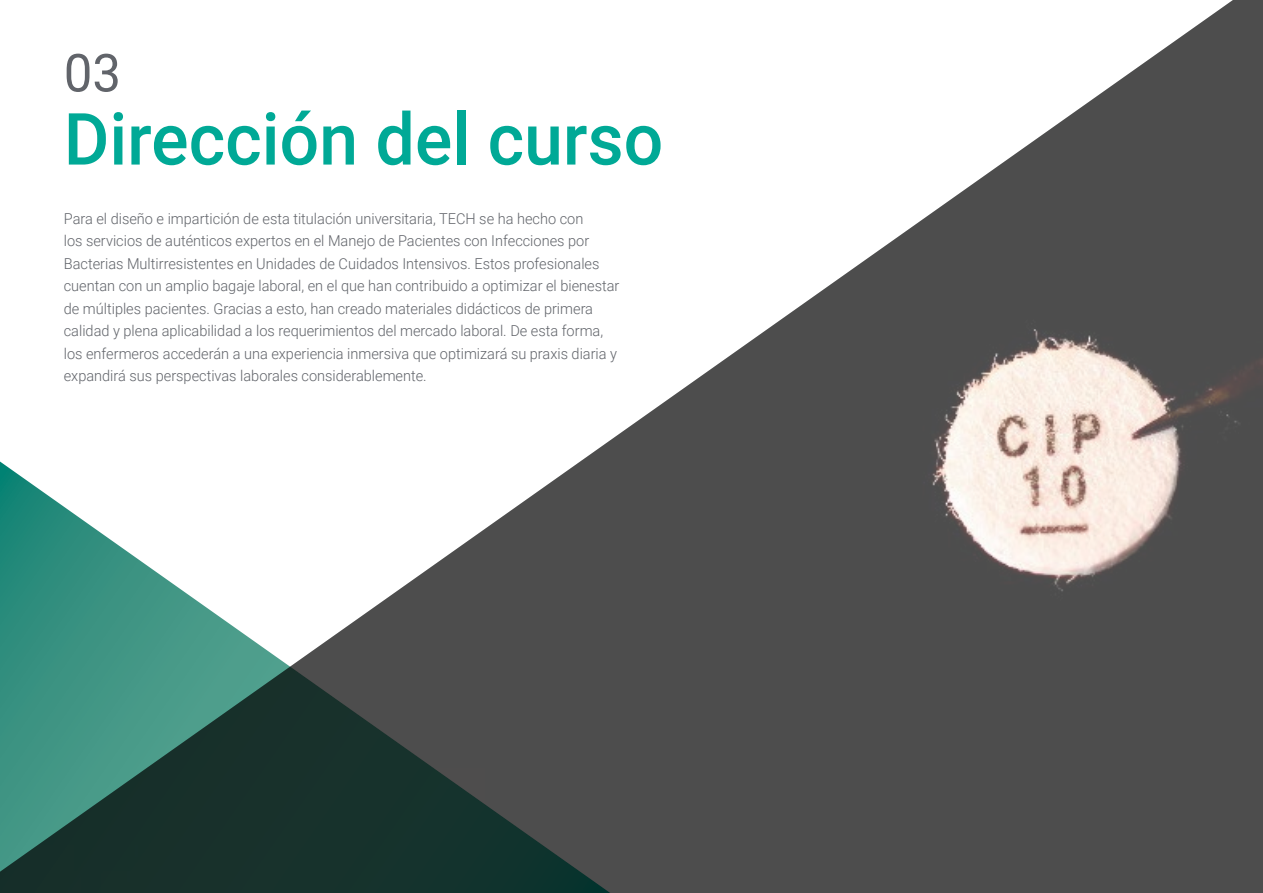
<style>
.page{position:relative;width:1263px;height:893px;background:#fff}
.page>*{position:absolute;margin:0;border:0;box-sizing:border-box;transform-origin:0 0}
.t1{font:500 72px "Roboto";color:#00a996}
.t2{font:52.5px "Roboto";color:#61646a}
.t3{font:300 15px/22.5px "Roboto";color:#61646a}
</style>
<div class="page">
<img style="left:602px;top:0;width:661px;height:893px">
<svg style="left:0;top:446px;width:640px;height:447px"></svg>
<h2 class="t2" style="left:64px;top:36px;width:59px">03</h2>
<h1 class="t1" style="left:64px;top:89px;width:601px">Dirección del curso</h1>
<p class="t3" style="left:64px;top:207px;width:557px">Para el diseño e impartición de esta titulación universitaria, TECH se ha hecho con<br>los servicios de auténticos expertos en el Manejo de Pacientes con Infecciones por Bacterias Multirresistentes en Unidades de Cuidados Intensivos. Estos profesionales cuentan con un amplio bagaje laboral, en el que han contribuido a optimizar el bienestar de múltiples pacientes. Gracias a esto, han creado materiales didácticos de primera calidad y plena aplicabilidad a los requerimientos del mercado laboral. De esta forma, los enfermeros accederán a una experiencia inmersiva que optimizará su praxis diaria y expandirá sus perspectivas laborales considerablemente.</p>
</div>
